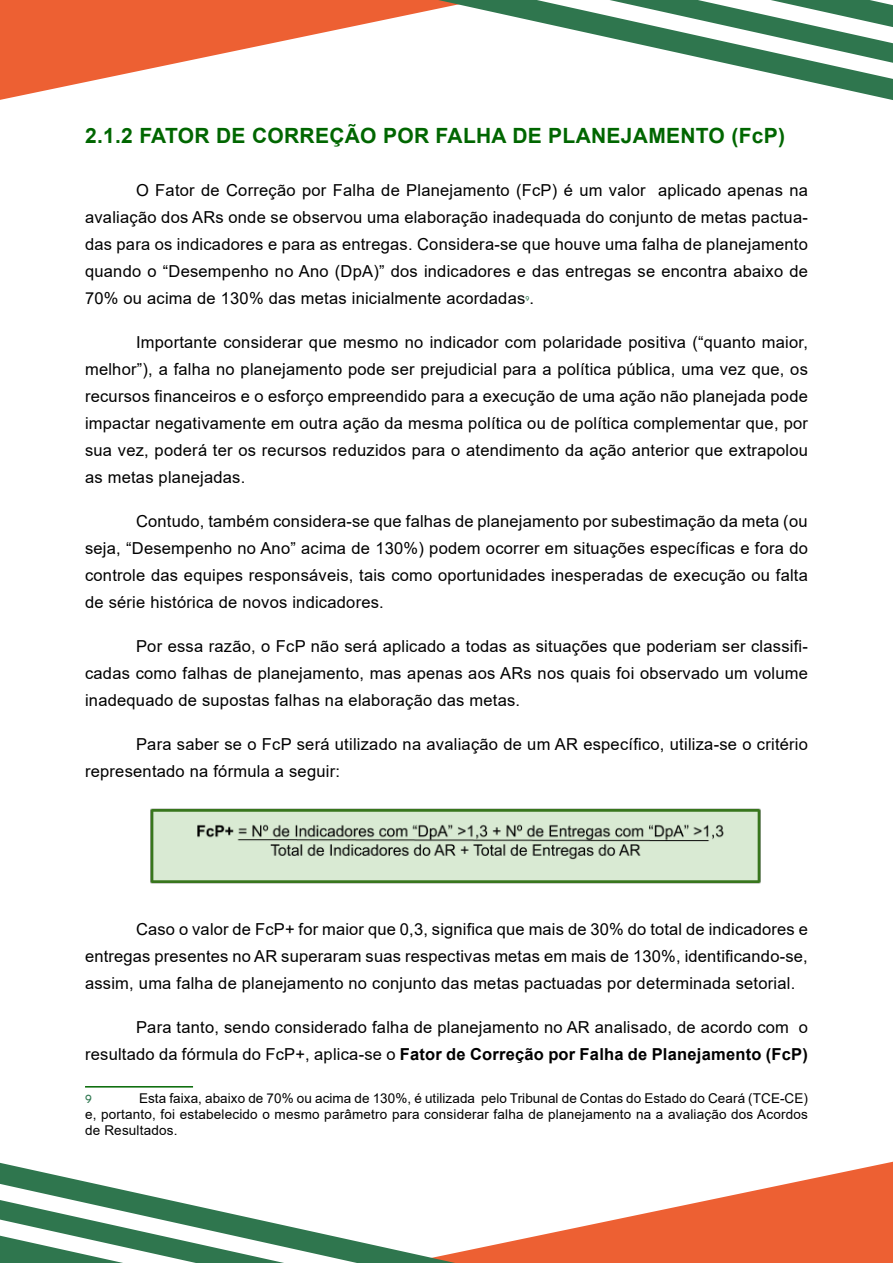
<style>
.page{position:relative;width:893px;height:1263px;background:#fff}
.page>*{position:absolute;margin:0;border:0;box-sizing:border-box;transform-origin:0 0}
.t1{font:700 21px "Arial";letter-spacing:.015em;color:#060}
.t2{font:16.5px/27px "Arial";letter-spacing:.015em;color:#000;text-align:justify}
.t3{font:13.5px/16.2px "Arial";letter-spacing:.015em;color:#000;text-align:justify}
.t4{font:700 10.5px "Caviar Dreams";color:#2f7750}
.t5{font:700 6.15px "Caviar Dreams";color:#2f7750}
.s1{font-weight:700}
</style>
<div class="page">
<svg style="left:484px;top:1161px;width:409px;height:102px;fill:#ed6033"></svg>
<svg style="left:0;top:0;width:438px;height:100px;fill:#ed6033"></svg>
<svg style="left:438px;top:0;width:455px;height:100px"></svg>
<svg style="left:537px;top:0;width:356px;height:80px"></svg>
<svg style="left:0;top:1162px;width:484px;height:101px"></svg>
<svg style="left:0;top:1183px;width:386px;height:80px"></svg>
<img style="left:150px;top:808px;width:611px;height:76px">
<hr style="left:85px;top:1086px;width:108px;height:1px;background:#060">
<p class="t1" style="left:85px;top:121px;width:701px">2.1.2 FATOR DE CORREÇÃO POR FALHA DE PLANEJAMENTO (FcP)</p>
<p class="t2" style="left:85px;top:177px;width:724px;text-indent:51px">O Fator de Correção por Falha de Planejamento (FcP) é um valor aplicado apenas na avaliação dos ARs onde se observou uma elaboração inadequada do conjunto de metas pactua&shy;das para os indicadores e para as entregas. Considera-se que houve uma falha de planejamento quando o “Desempenho no Ano (DpA)” dos indicadores e das entregas se encontra abaixo de 70% ou acima de 130% das metas inicialmente acordadas .</p>
<p class="t5" style="left:526px;top:295px;width:5px">9</p>
<p class="t2" style="left:85px;top:329px;width:724px;text-indent:51px">Importante considerar que mesmo no indicador com polaridade positiva (“quanto maior, melhor”), a falha no planejamento pode ser prejudicial para a política pública, uma vez que, os recursos financeiros e o esforço empreendido para a execução de uma ação não planejada pode impactar negativamente em outra ação da mesma política ou de política complementar que, por sua vez, poderá ter os recursos reduzidos para o atendimento da ação anterior que extrapolou as metas planejadas.</p>
<p class="t2" style="left:85px;top:508px;width:724px;text-indent:51px">Contudo, também considera-se que falhas de planejamento por subestimação da meta (ou seja, “Desempenho no Ano” acima de 130%) podem ocorrer em situações específicas e fora do controle das equipes responsáveis, tais como oportunidades inesperadas de execução ou falta de série histórica de novos indicadores.</p>
<p class="t2" style="left:85px;top:633px;width:724px;text-indent:51px">Por essa razão, o FcP não será aplicado a todas as situações que poderiam ser classifi&shy;cadas como falhas de planejamento, mas apenas aos ARs nos quais foi observado um volume inadequado de supostas falhas na elaboração das metas.</p>
<p class="t2" style="left:85px;top:731px;width:724px;text-indent:51px">Para saber se o FcP será utilizado na avaliação de um AR específico, utiliza-se o critério representado na fórmula a seguir:</p>
<p class="t2" style="left:85px;top:916px;width:724px;text-indent:51px">Caso o valor de FcP+ for maior que 0,3, significa que mais de 30% do total de indicadores e entregas presentes no AR superaram suas respectivas metas em mais de 130%, identificando-se, assim, uma falha de planejamento no conjunto das metas pactuadas por determinada setorial.</p>
<p class="t2" style="left:85px;top:1014px;width:724px;text-align:right">Para tanto, sendo considerado falha de planejamento no AR analisado, de acordo com o resultado da fórmula do FcP+, aplica-se o <span class="s1">Fator de Correção por Falha de Planejamento (FcP)</span></p>
<p class="t4" style="left:85px;top:1093px;width:8px">9</p>
<p class="t3" style="left:85px;top:1090px;width:724px;text-indent:54px">Esta faixa, abaixo de 70% ou acima de 130%, é utilizada pelo Tribunal de Contas do Estado do Ceará (TCE-CE) e, portanto, foi estabelecido o mesmo parâmetro para considerar falha de planejamento na a avaliação dos Acordos de Resultados.</p>
</div>
